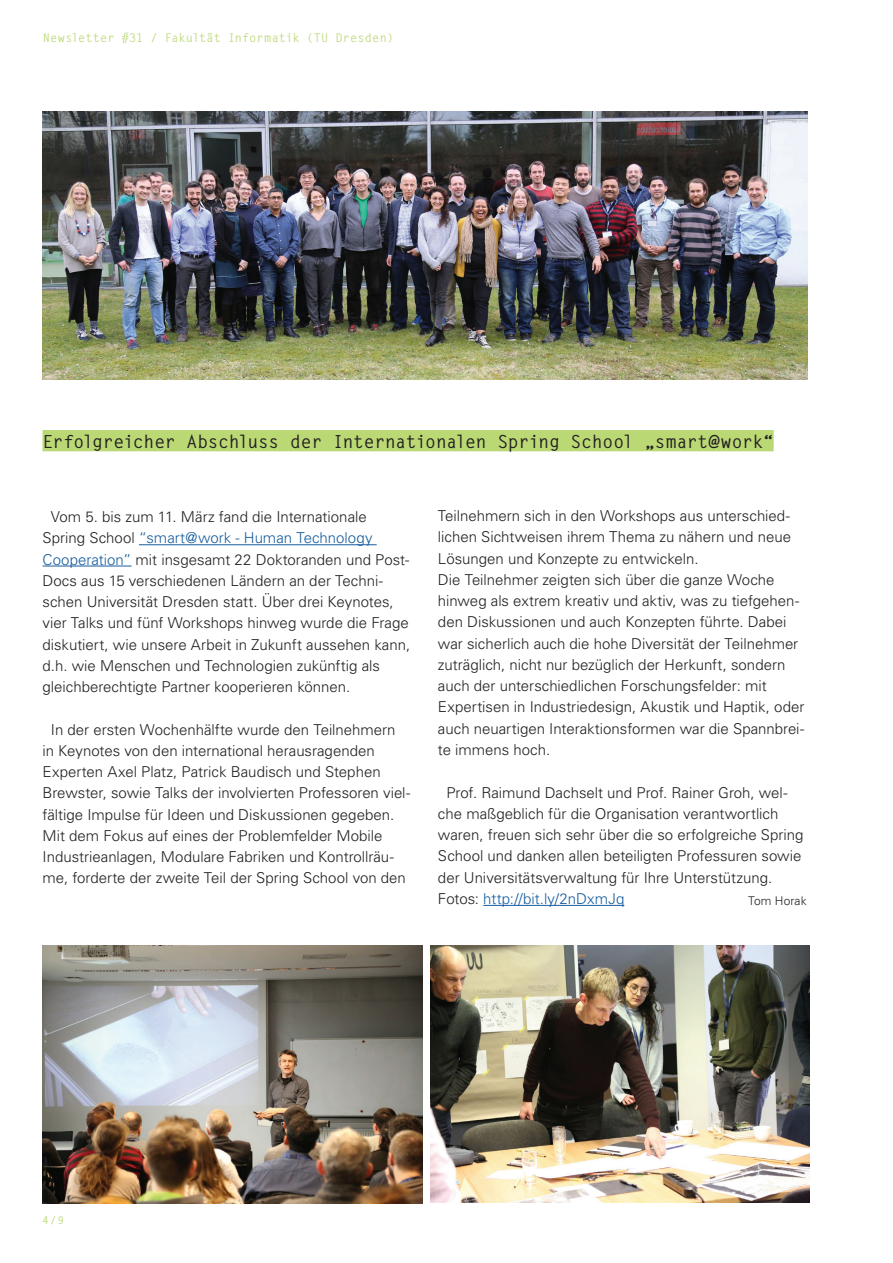
<style>
.page{position:relative;width:893px;height:1263px;background:#fff}
.page>*{position:absolute;margin:0;border:0;box-sizing:border-box;transform-origin:0 0}
.t1{font:700 18px "Letter Gothic Std";letter-spacing:-.02em;color:#231f20}
.t2{font:300 15px/21.3px "Univers LT Std";color:#231f20}
.t3{font:700 12px "Letter Gothic Std";letter-spacing:.005em;color:#c1db82}
.t4{font:300 12px "Univers LT Std";letter-spacing:.01em;color:#231f20}
.t5{font:700 10.5px "Letter Gothic Std";color:#bad874}
.s1{color:#175d9e}
</style>
<div class="page">
<hr style="left:139px;top:544px;width:238px;height:1px;background:#175d9e">
<hr style="left:43px;top:566px;width:88px;height:1px;background:#175d9e">
<img style="left:43px;top:112px;width:765px;height:267px">
<div style="left:43px;top:430px;width:731px;height:21px;background:#bad874"></div>
<hr style="left:483px;top:905px;width:141px;height:1px;background:#175d9e">
<img style="left:43px;top:945px;width:379px;height:258px">
<img style="left:431px;top:945px;width:378px;height:257px">
<p class="t3" style="left:43px;top:31px;width:352px">Newsletter #31 / Fakultät Informatik (TU Dresden)</p>
<p class="t1" style="left:43px;top:431px;width:733px">Erfolgreicher Abschluss der Internationalen Spring School „smart@work“</p>
<p class="t2" style="left:43px;top:506px;width:369px;text-indent:8px">Vom 5. bis zum 11. März fand die Internationale Spring School <span class="s1">“smart@work - Human Technology Cooperation”</span> mit insgesamt 22 Doktoranden und Post-Docs aus 15 verschiedenen Ländern an der Techni&shy;schen Universität Dresden statt. Über drei Keynotes, vier Talks und fünf Workshops hinweg wurde die Frage diskutiert, wie unsere Arbeit in Zukunft aussehen kann, d.h. wie Menschen und Technologien zukünftig als gleichberechtigte Partner kooperieren können.</p>
<p class="t2" style="left:43px;top:719px;width:369px;text-indent:8px">In der ersten Wochenhälfte wurde den Teilnehmern in Keynotes von den international herausragenden Experten Axel Platz, Patrick Baudisch und Stephen Brewster, sowie Talks der involvierten Professoren viel&shy;fältige Impulse für Ideen und Diskussionen gegeben.<br>Mit dem Fokus auf eines der Problemfelder Mobile Industrieanlagen, Modulare Fabriken und Kontrollräu&shy;me, forderte der zweite Teil der Spring School von den</p>
<p class="t2" style="left:438px;top:505px;width:368px">Teilnehmern sich in den Workshops aus unterschied&shy;lichen Sichtweisen ihrem Thema zu nähern und neue Lösungen und Konzepte zu entwickeln.<br>Die Teilnehmer zeigten sich über die ganze Woche hinweg als extrem kreativ und aktiv, was zu tiefgehen&shy;den Diskussionen und auch Konzepten führte. Dabei war sicherlich auch die hohe Diversität der Teilnehmer zuträglich, nicht nur bezüglich der Herkunft, sondern auch der unterschiedlichen Forschungsfelder: mit Expertisen in Industriedesign, Akustik und Haptik, oder auch neuartigen Interaktionsformen war die Spannbrei&shy;te immens hoch.</p>
<p class="t2" style="left:438px;top:781px;width:367px;text-indent:8px">Prof. Raimund Dachselt und Prof. Rainer Groh, wel&shy;che maßgeblich für die Organisation verantwortlich waren, freuen sich sehr über die so erfolgreiche Spring School und danken allen beteiligten Professuren sowie der Universitätsverwaltung für Ihre Unterstützung.<br>Fotos: <span class="s1">http://bit.ly/2nDxmJq</span></p>
<p class="t4" style="left:748px;top:893px;width:60px">Tom Horak</p>
<p class="t5" style="left:43px;top:1213px;width:23px">4/9</p>
</div>
